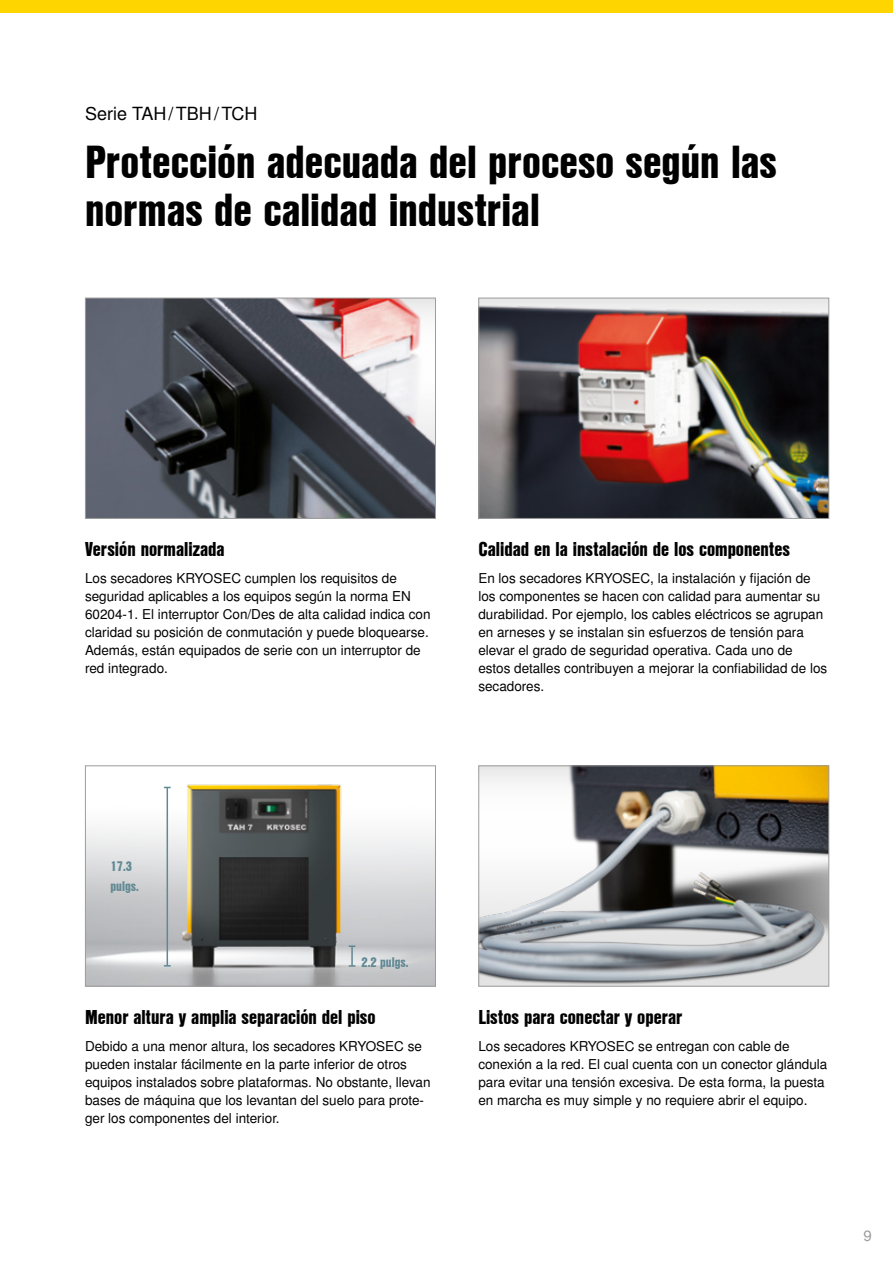
<style>
.page{position:relative;width:893px;height:1263px;background:#fff}
.page>*{position:absolute;margin:0;border:0;box-sizing:border-box;transform-origin:0 0}
.t1{font:45px/48px "Nimbus San L Bla Con";color:#000}
.t2{font:19.5px "Nimbus San L Bla Con";color:#000}
.t3{font:18px "Nimbus San L";color:#000}
.t4{font:15px "Nimbus San L";color:#9d9d9c}
.t5{font:13.5px/18px "Nimbus San L";color:#000}
.t6{font:13.5px/19.5px "Nimbus San L Bla Con";color:#618994}
</style>
<div class="page">
<div style="left:0;top:0;width:893px;height:13px;background:#ffd500"></div>
<img style="left:87px;top:300px;width:347px;height:217px">
<div style="left:85px;top:298px;width:351px;height:221px;border:1px solid #9d9d9c"></div>
<img style="left:480px;top:300px;width:347px;height:217px">
<div style="left:478px;top:298px;width:351px;height:221px;border:1px solid #9d9d9c"></div>
<img style="left:480px;top:767px;width:347px;height:217px">
<div style="left:478px;top:765px;width:351px;height:221px;border:1px solid #9d9d9c"></div>
<img style="left:87px;top:784px;width:347px;height:200px">
<div style="left:85px;top:765px;width:351px;height:221px;border:1px solid #9d9d9c"></div>
<hr style="left:167px;top:787px;width:1px;height:179px;background:#618994">
<hr style="left:351px;top:946px;width:2px;height:20px;background:#618994">
<h3 class="t3" style="left:85px;top:103px;width:174px">Serie TAH/TBH/TCH</h3>
<h1 class="t1" style="left:85px;top:136px;width:693px">Protección adecuada del proceso según las normas de calidad industrial</h1>
<h2 class="t2" style="left:85px;top:535px;width:141px">Versión normalizada</h2>
<p class="t5" style="left:85px;top:570px;width:347px">Los secadores KRYOSEC cumplen los requisitos de seguridad aplicables a los equipos según la norma EN 60204-1. El interruptor Con/Des de alta calidad indica con claridad su posición de conmutación y puede bloquearse.<br>Además, están equipados de serie con un interruptor de red integrado.</p>
<h2 class="t2" style="left:478px;top:535px;width:313px">Calidad en la instalación de los componentes</h2>
<p class="t5" style="left:478px;top:570px;width:350px">En los secadores KRYOSEC, la instalación y fijación de los componentes se hacen con calidad para aumentar su durabilidad. Por ejemplo, los cables eléctricos se agrupan en arneses y se instalan sin esfuerzos de tensión para elevar el grado de seguridad operativa. Cada uno de estos detalles contribuyen a mejorar la confiabilidad de los secadores.</p>
<p class="t6" style="left:111px;top:856px;width:30px">17.3 pulgs.</p>
<p class="t6" style="left:361px;top:952px;width:49px">2.2 pulgs.</p>
<h2 class="t2" style="left:85px;top:1003px;width:292px">Menor altura y amplia separación del piso</h2>
<p class="t5" style="left:85px;top:1038px;width:347px">Debido a una menor altura, los secadores KRYOSEC se pueden instalar fácilmente en la parte inferior de otros equipos instalados sobre plataformas. No obstante, llevan bases de máquina que los levantan del suelo para prote&shy;ger los componentes del interior.</p>
<h2 class="t2" style="left:478px;top:1003px;width:206px">Listos para conectar y operar</h2>
<p class="t5" style="left:478px;top:1038px;width:350px">Los secadores KRYOSEC se entregan con cable de conexión a la red. El cual cuenta con un conector glándula para evitar una tensión excesiva. De esta forma, la puesta en marcha es muy simple y no requiere abrir el equipo.</p>
<p class="t4" style="left:863px;top:1226px;width:10px">9</p>
</div>
